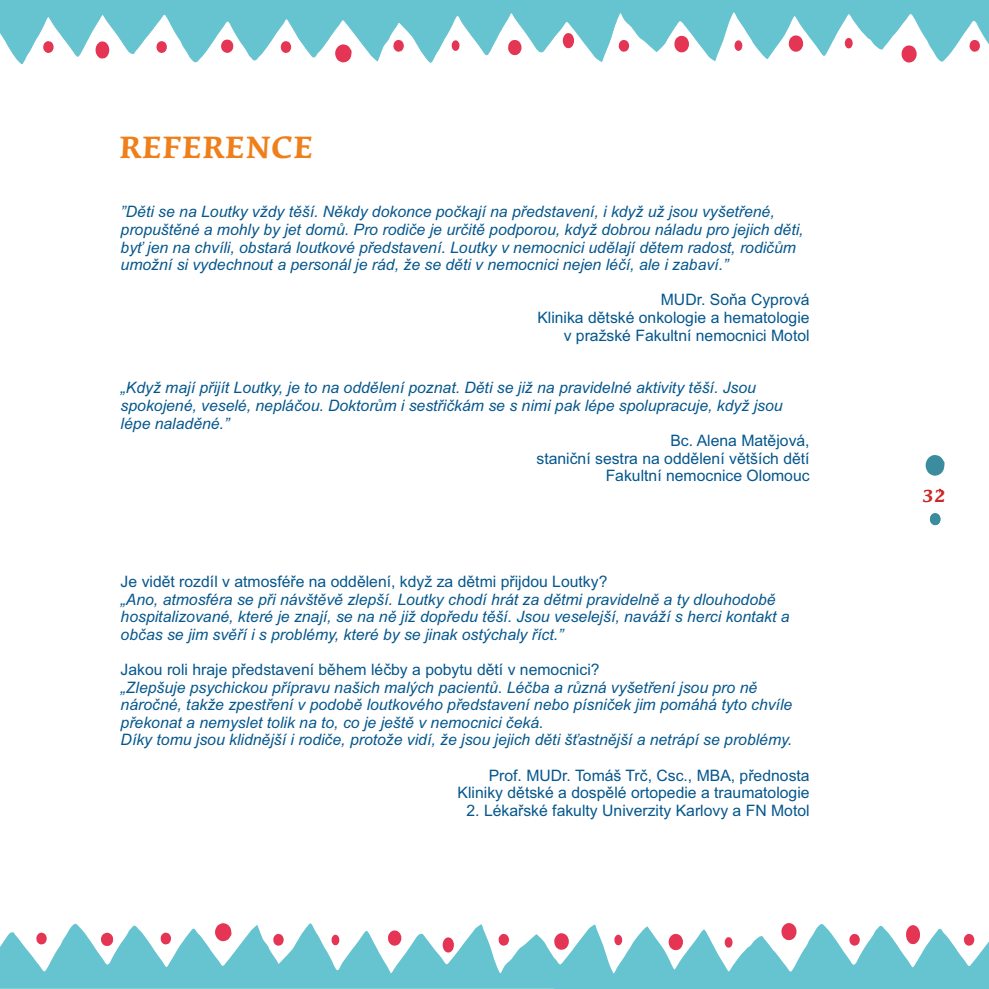
<style>
.page{position:relative;width:989px;height:989px;background:#fff}
.page>*{position:absolute;margin:0;border:0;box-sizing:border-box;transform-origin:0 0}
.t1{font:700 33.25px "Mirarae TL";color:#ef7f1a}
.t2{font:700 19.25px "Mirarae TL";color:#cd2628}
.t3{font:italic 15.75px/17.7px "Arial";color:#05578d}
.t4{font:15.75px/17.7px "Arial";color:#05578d;text-align:right}
.s1{font-weight:400;font-size:21px}
</style>
<div class="page">
<svg style="left:0;top:923px;width:989px;height:66px"></svg>
<svg style="left:0;top:0;width:674px;height:64px;fill:#66c3d0"></svg>
<svg style="left:563px;top:33px;width:12px;height:16px"></svg>
<svg style="left:95px;top:41px;width:14px;height:18px"></svg>
<svg style="left:451px;top:40px;width:9px;height:11px"></svg>
<svg style="left:43px;top:41px;width:11px;height:12px"></svg>
<svg style="left:156px;top:41px;width:12px;height:12px"></svg>
<svg style="left:281px;top:41px;width:11px;height:12px"></svg>
<svg style="left:393px;top:40px;width:11px;height:12px"></svg>
<svg style="left:508px;top:40px;width:14px;height:16px"></svg>
<svg style="left:618px;top:40px;width:12px;height:12px"></svg>
<svg style="left:674px;top:0;width:315px;height:63px"></svg>
<svg style="left:221px;top:40px;width:12px;height:13px"></svg>
<svg style="left:334px;top:44px;width:18px;height:19px"></svg>
<svg style="left:930px;top:513px;width:11px;height:12px"></svg>
<svg style="left:925px;top:455px;width:20px;height:21px"></svg>
<h1 class="t1" style="left:119px;top:135px;width:196px">REFERENCE</h1>
<p class="t3" style="left:121px;top:204px;width:684px">”Děti se na Loutky vždy těší. Někdy dokonce počkají na představení, i když už jsou vyšetřené, propuštěné a mohly by jet domů. Pro rodiče je určitě podporou, když dobrou náladu pro jejich děti, byť jen na chvíli, obstará loutkové představení. Loutky v nemocnici udělají dětem radost, rodičům umožní si vydechnout a personál je rád, že se děti v nemocnici nejen léčí, ale i zabaví.”</p>
<p class="t4" style="left:537px;top:292px;width:274px">MUDr. Soňa Cyprová<br>Klinika dětské onkologie a hematologie v pražské Fakultní nemocnici Motol</p>
<p class="t3" style="left:121px;top:380px;width:663px">„Když mají přijít Loutky, je to na oddělení poznat. Děti se již na pravidelné aktivity těší. Jsou spokojené, veselé, nepláčou. Doktorům i sestřičkám se s nimi pak lépe spolupracuje, když jsou lépe naladěné.”</p>
<p class="t4" style="left:536px;top:433px;width:275px">Bc. Alena Matějová,<br>staniční sestra na oddělení větších dětí<br>Fakultní nemocnice Olomouc</p>
<p class="t4" style="left:121px;top:574px;width:488px">Je vidět rozdíl v atmosféře na oddělení, když za dětmi přijdou Loutky?</p>
<p class="t3" style="left:121px;top:592px;width:670px">„Ano, atmosféra se při návštěvě zlepší. Loutky chodí hrát za dětmi pravidelně a ty dlouhodobě hospitalizované, které je znají, se na ně již dopředu těší. Jsou veselejší, naváží s herci kontakt a občas se jim svěří i s problémy, které by se jinak ostýchaly říct.”</p>
<p class="t4" style="left:121px;top:662px;width:480px">Jakou roli hraje představení během léčby a pobytu dětí v nemocnici?</p>
<p class="t3" style="left:121px;top:680px;width:673px">„Zlepšuje psychickou přípravu našich malých pacientů. Léčba a různá vyšetření jsou pro ně náročné, takže zpestření v podobě loutkového představení nebo písniček jim pomáhá tyto chvíle překonat a nemyslet tolik na to, co je ještě v nemocnici čeká.<br>Díky tomu jsou klidnější i rodiče, protože vidí, že jsou jejich děti šťastnější a netrápí se problémy.</p>
<p class="t4" style="left:458px;top:768px;width:353px">Prof. MUDr. Tomáš Trč, Csc., MBA, přednosta<br>Kliniky dětské a dospělé ortopedie a traumatologie</p>
<p class="t4" style="left:466px;top:803px;width:345px">2. Lékařské fakulty Univerzity Karlovy a FN Motol</p>
<p class="t2" style="left:922px;top:488px;width:25px">3 2<span class="s1">7</span></p>
</div>
